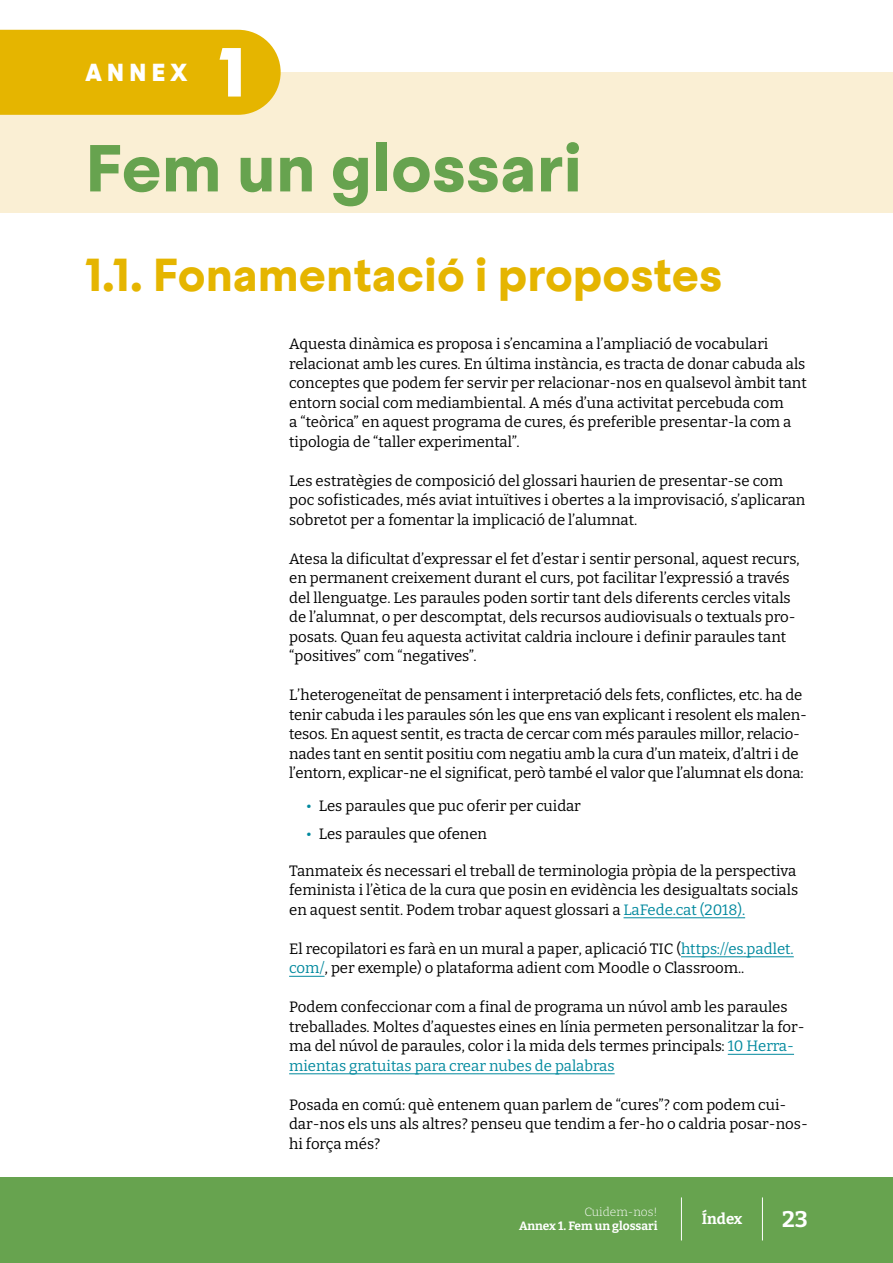
<style>
.page{position:relative;width:893px;height:1263px;background:#fff}
.page>*{position:absolute;margin:0;border:0;box-sizing:border-box;transform-origin:0 0}
.t1{font:900 69px "Steradian";color:#fff}
.t2{font:700 66px "Steradian";color:#67a34f}
.t3{font:700 45px "Steradian";color:#e5b500}
.t4{font:900 24px "Steradian";letter-spacing:.2em;color:#fff}
.t5{font:700 22.5px "Bitter";color:#fff}
.t6{font:15px/19.5px "Bitter";color:#000}
.t7{font:700 15px "Bitter";color:#fff}
.t8{font:700 12px "Bitter";color:#fff}
.t9{font:300 12px "Bitter";color:#fff}
.s1{color:#02899e}
</style>
<div class="page">
<div style="left:0;top:72px;width:893px;height:141px;background:#faefd4"></div>
<hr style="left:623px;top:917px;width:122px;height:1px;background:#02899e">
<hr style="left:681px;top:956px;width:113px;height:1px;background:#02899e">
<hr style="left:289px;top:976px;width:36px;height:1px;background:#02899e">
<hr style="left:728px;top:1054px;width:66px;height:1px;background:#02899e">
<hr style="left:289px;top:1073px;width:326px;height:1px;background:#02899e">
<div style="left:0;top:1178px;width:893px;height:85px;background:#67a34f"></div>
<hr style="left:681px;top:1197px;width:1px;height:43px;background:#fff">
<hr style="left:762px;top:1197px;width:1px;height:43px;background:#fff">
<div style="left:0;top:30px;width:281px;height:85px;background:#e5b500"></div>
<h3 class="t4" style="left:85px;top:57px;width:104px">ANNEX</h3>
<h1 class="t1" style="left:218px;top:28px;width:29px">1</h1>
<h2 class="t2" style="left:85px;top:127px;width:499px">Fem un glossari</h2>
<h3 class="t3" style="left:85px;top:247px;width:639px">1.1. Fonamentació i propostes</h3>
<p class="t6" style="left:289px;top:334px;width:519px">Aquesta dinàmica es proposa i s’encamina a l’ampliació de vocabulari relacionat amb les cures. En última instància, es tracta de donar cabuda als conceptes que podem fer servir per relacionar-nos en qualsevol àmbit tant entorn social com mediambiental. A més d’una activitat percebuda com<br>a “teòrica” en aquest programa de cures, és preferible presentar-la com a tipologia de “taller experimental”.</p>
<p class="t6" style="left:289px;top:470px;width:518px">Les estratègies de composició del glossari haurien de presentar-se com poc sofisticades, més aviat intuïtives i obertes a la improvisació, s’aplicaran sobretot per a fomentar la implicació de l’alumnat.</p>
<p class="t6" style="left:289px;top:548px;width:512px">Atesa la dificultat d’expressar el fet d’estar i sentir personal, aquest recurs, en permanent creixement durant el curs, pot facilitar l’expressió a través del llenguatge. Les paraules poden sortir tant dels diferents cercles vitals de l’alumnat, o per descomptat, dels recursos audiovisuals o textuals pro&shy;posats. Quan feu aquesta activitat caldria incloure i definir paraules tant “positives” com “negatives”.</p>
<p class="t6" style="left:289px;top:685px;width:519px">L’heterogeneïtat de pensament i interpretació dels fets, conflictes, etc. ha de tenir cabuda i les paraules són les que ens van explicant i resolent els malen&shy;tesos. En aquest sentit, es tracta de cercar com més paraules millor, relacio&shy;nades tant en sentit positiu com negatiu amb la cura d’un mateix, d’altri i de l’entorn, explicar-ne el significat, però també el valor que l’alumnat els dona:</p>
<p class="t6" style="left:306px;top:795px;width:276px"><span class="s1">•</span> Les paraules que puc oferir per cuidar</p>
<p class="t6" style="left:306px;top:823px;width:182px"><span class="s1">•</span> Les paraules que ofenen</p>
<p class="t6" style="left:289px;top:860px;width:510px">Tanmateix és necessari el treball de terminologia pròpia de la perspectiva feminista i l’ètica de la cura que posin en evidència les desigualtats socials en aquest sentit. Podem trobar aquest glossari a <span class="s1">LaFede.cat (2018).</span></p>
<p class="t6" style="left:289px;top:938px;width:506px">El recopilatori es farà en un mural a paper, aplicació TIC (<span class="s1">https://es.padlet. com/</span>, per exemple) o plataforma adient com Moodle o Classroom..</p>
<p class="t6" style="left:289px;top:997px;width:517px">Podem confeccionar com a final de programa un núvol amb les paraules treballades. Moltes d’aquestes eines en línia permeten personalitzar la for&shy;ma del núvol de paraules, color i la mida dels termes principals: <span class="s1">10 Herra&shy;mientas gratuitas para crear nubes de palabras</span></p>
<p class="t6" style="left:289px;top:1094px;width:520px">Posada en comú: què entenem quan parlem de “cures”? com podem cui&shy;dar-nos els uns als altres? penseu que tendim a fer-ho o caldria posar-nos&shy;hi força més?</p>
<p class="t9" style="left:584px;top:1204px;width:75px">Cuidem-nos!</p>
<p class="t8" style="left:519px;top:1218px;width:140px">Annex 1. Fem un glossari</p>
<h3 class="t5" style="left:782px;top:1205px;width:27px">23</h3>
<p class="t7" style="left:702px;top:1209px;width:42px">Índex</p>
</div>
